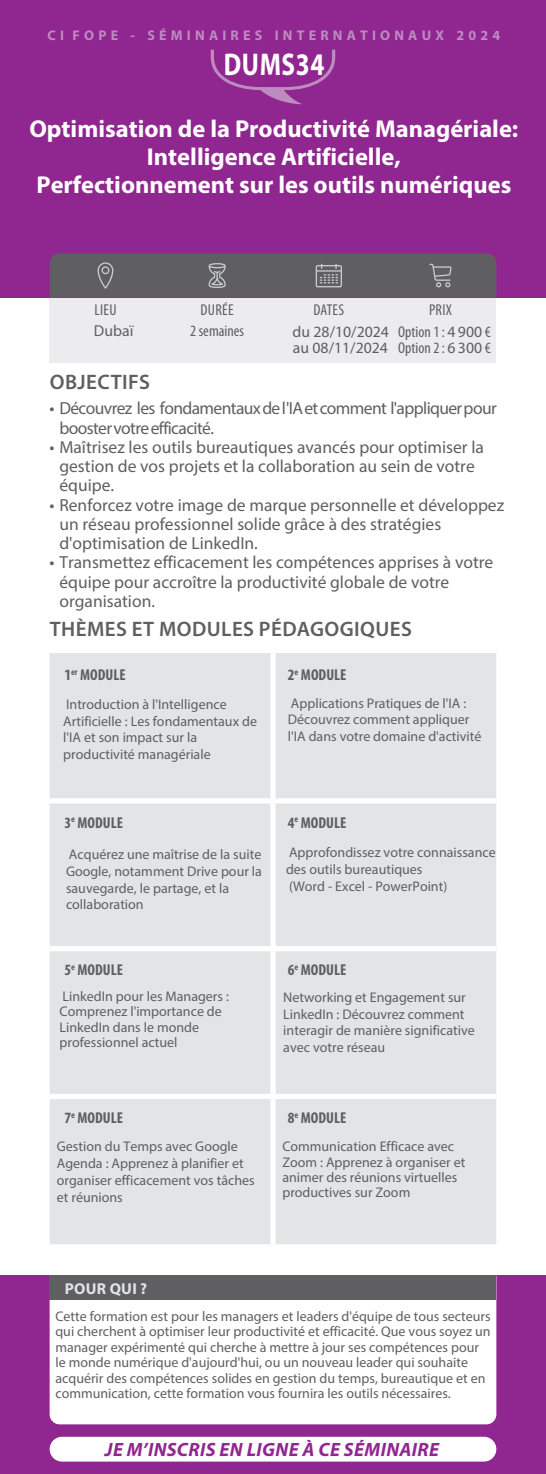
<style>
.page{position:relative;width:546px;height:1474px;background:#fff}
.page>*{position:absolute;margin:0;border:0;box-sizing:border-box;transform-origin:0 0}
.t1{font:700 31.5px "Myriad Pro";letter-spacing:.025em;color:#fff;scale:.8 1}
.t2{font:700 24.5px/28px "Myriad Pro";color:#fff;text-align:center}
.t3{font:600 21px "Myriad Pro";letter-spacing:.02em;color:#5f5f62}
.t4{font:italic 700 19.25px "Myriad Pro";letter-spacing:.02em;color:#90268f}
.t5{font:17.5px/19.2px "Myriad Pro";color:#5f5f62}
.t6{font:17.5px/19.9px "Myriad Pro";letter-spacing:-.035em;color:#5f5f62}
.t7{font:700 condensed 15.75px "Myriad Pro";color:#5f5f62}
.t8{font:condensed 15.75px/22.4px "Myriad Pro";color:#5f5f62;text-align:center}
.t9{font:15.75px/15.8px "Myriad Pro";color:#5f5f62}
.t10{font:700 15.75px "Myriad Pro";letter-spacing:.02em;color:#e3e4e6}
.t11{font:14px/16.8px "Myriad Pro";color:#5f5f62}
.t12{font:700 14px "Myriad Pro";letter-spacing:.3em;color:#bc8cbf}
.s1{font-stretch:normal}
.s2{font-weight:700;font-stretch:condensed}
</style>
<div class="page">
<div style="left:0;top:1275px;width:546px;height:198px;background:#90268f"></div>
<div style="left:50px;top:298px;width:446px;height:64px;background:#ececee"></div>
<div style="left:50px;top:1300px;width:446px;height:124px;background:#fff"></div>
<div style="left:0;top:0;width:546px;height:298px;background:#90268f"></div>
<svg style="left:50px;top:253px;width:446px;height:45px;background:#636165"></svg>
<div style="left:50px;top:1275px;width:446px;height:25px;background:#5f5f62"></div>
<div style="left:50px;top:653px;width:446px;height:591px;background:#e3e4e6"></div>
<div style="left:270px;top:653px;width:5px;height:145px;background:#fff"></div>
<div style="left:50px;top:798px;width:223px;height:5px;background:#fff"></div>
<div style="left:273px;top:798px;width:223px;height:5px;background:#fff"></div>
<div style="left:270px;top:803px;width:5px;height:143px;background:#fff"></div>
<div style="left:50px;top:946px;width:223px;height:5px;background:#fff"></div>
<div style="left:273px;top:946px;width:223px;height:5px;background:#fff"></div>
<div style="left:270px;top:951px;width:5px;height:142px;background:#fff"></div>
<div style="left:50px;top:1093px;width:223px;height:6px;background:#fff"></div>
<div style="left:273px;top:1093px;width:223px;height:6px;background:#fff"></div>
<div style="left:270px;top:1099px;width:5px;height:145px;background:#fff"></div>
<svg style="left:211px;top:50px;width:124px;height:54px"></svg>
<div style="left:50px;top:1436px;width:446px;height:25px;background:#fff;border-radius:12px"></div>
<p class="t12" style="left:48px;top:26px;width:454px">CI FOPE - SÉMINAIRES INTERNATIONAUX 2024</p>
<h1 class="t1" style="left:224px;top:44px;width:127px">DUMS34</h1>
<h2 class="t2" style="left:29px;top:114px;width:490px">Optimisation de la Productivité Managériale:<br>Intelligence Artificielle,<br>Perfectionnement sur les outils numériques</h2>
<p class="t8" style="left:94px;top:298px;width:24px">LIEU</p>
<p class="t9" style="left:94px;top:323px;width:41px">Dubaï</p>
<p class="t8" style="left:190px;top:299px;width:55px;line-height:21.7px">DURÉE<br>2 semaines</p>
<p class="t8" style="left:313px;top:298px;width:32px">DATES</p>
<p class="t9" style="left:292px;top:323px;width:98px">du 28/10/2024 au 08/11/2024</p>
<p class="t8" style="left:398px;top:298px;width:94px">PRIX<br>Option 1 : <span class="s1">4 900</span> €</p>
<p class="t8" style="left:398px;top:336px;width:94px">Option 2 : <span class="s1">6 300</span> €</p>
<h3 class="t3" style="left:50px;top:370px;width:102px">OBJECTIFS</h3>
<p class="t6" style="left:59px;top:398px;width:439px;text-indent:-10px"><span class="s2">•</span> Découvrez les fondamentauxdel'IAet comment l'appliquerpour boostervotre efficacité.</p>
<p class="t5" style="left:59px;top:437px;width:426px;text-indent:-10px"><span class="s2">•</span> Maîtrisez les outils bureautiques avancés pour optimiser la gestion de vos projets et la collaboration au sein de votre équipe.</p>
<p class="t5" style="left:59px;top:495px;width:446px;text-indent:-10px"><span class="s2">•</span> Renforcez votre image de marque personnelle et développez un réseau professionnel solide grâce à des stratégies d'optimisation de LinkedIn.</p>
<p class="t5" style="left:59px;top:552px;width:435px;text-indent:-10px"><span class="s2">•</span> Transmettez efficacement les compétences apprises à votre équipe pour accroître la productivité globale de votre organisation.</p>
<h3 class="t3" style="left:50px;top:617px;width:363px">THÈMES ET MODULES PÉDAGOGIQUES</h3>
<p class="t7" style="left:64px;top:664px;width:63px">1<sup>er</sup> MODULE</p>
<p class="t11" style="left:63px;top:695px;width:195px">Introduction à l'Intelligence<br>Artificielle : Les fondamentaux de l'IA et son impact sur la productivité managériale</p>
<p class="t7" style="left:64px;top:812px;width:60px">3<sup>e</sup> MODULE</p>
<p class="t11" style="left:66px;top:845px;width:197px">Acquérez une maîtrise de la suite<br>Google, notamment Drive pour la sauvegarde, le partage, et la collaboration</p>
<p class="t7" style="left:64px;top:960px;width:60px">5<sup>e</sup> MODULE</p>
<p class="t11" style="left:60px;top:988px;width:171px;line-height:15.4px">LinkedIn pour les Managers :<br>Comprenez l'importance de<br>LinkedIn dans le monde professionnel actuel</p>
<p class="t7" style="left:288px;top:664px;width:60px">2<sup>e</sup> MODULE</p>
<p class="t11" style="left:288px;top:694px;width:195px">Applications Pratiques de l'IA :<br>Découvrez comment appliquer l'IA dans votre domaine d'activité</p>
<p class="t7" style="left:288px;top:812px;width:60px">4<sup>e</sup> MODULE</p>
<p class="t11" style="left:286px;top:843px;width:211px">Approfondissez votre connaissance des outils bureautiques<br>(Word - Excel - PowerPoint)</p>
<p class="t7" style="left:288px;top:960px;width:60px">6<sup>e</sup> MODULE</p>
<p class="t11" style="left:283px;top:988px;width:193px">Networking et Engagement sur<br>LinkedIn : Découvrez comment interagir de manière significative avec votre réseau</p>
<p class="t7" style="left:64px;top:1108px;width:60px">7<sup>e</sup> MODULE</p>
<p class="t11" style="left:57px;top:1137px;width:199px">Gestion du Temps avec Google<br>Agenda : Apprenez à planifier et organiser efficacement vos tâches et réunions</p>
<p class="t7" style="left:288px;top:1108px;width:60px">8<sup>e</sup> MODULE</p>
<p class="t11" style="left:282px;top:1138px;width:184px;line-height:15.4px">Communication Efficace avec<br>Zoom : Apprenez à organiser et animer des réunions virtuelles productives sur Zoom</p>
<p class="t10" style="left:65px;top:1278px;width:84px">POUR QUI ?</p>
<p class="t11" style="left:55px;top:1307px;width:437px;line-height:15.4px">Cette formation est pour les managers et leaders d'équipe de tous secteurs qui cherchent à optimiser leur productivité et efficacité. Que vous soyez un manager expérimenté qui cherche à mettre à jour ses compétences pour le monde numérique d'aujourd'hui, ou un nouveau leader qui souhaite acquérir des compétences solides en gestion du temps, bureautique et en communication, cette formation vous fournira les outils nécessaires.</p>
<h3 class="t4" style="left:105px;top:1437px;width:335px">JE M’INSCRIS EN LIGNE À CE SÉMINAIRE</h3>
</div>
